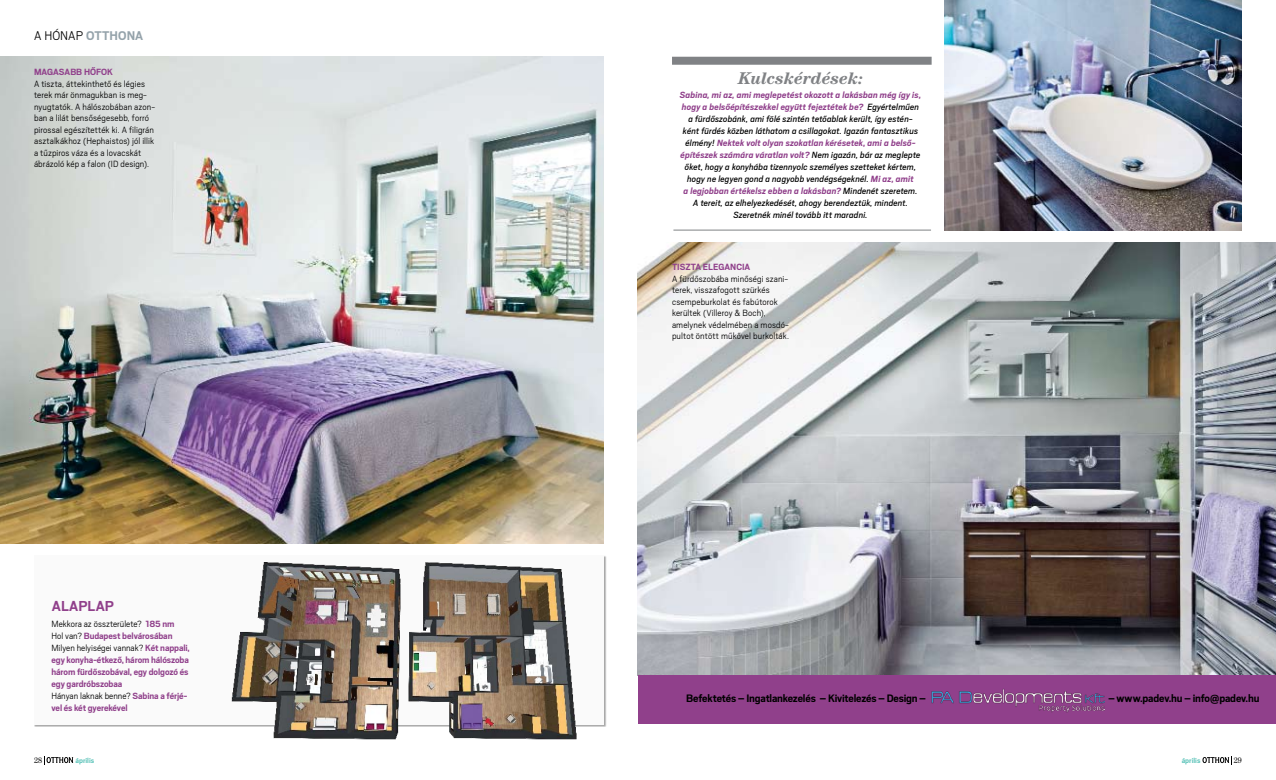
<style>
.page{position:relative;width:1276px;height:780px;background:#fff}
.page>*{position:absolute;margin:0;border:0;box-sizing:border-box;transform-origin:0 0}
.t1{font:italic 17px "Century Bol";letter-spacing:-.005em;color:#808285}
.t2{font:700 16px "Scout M";letter-spacing:.005em;color:#90408b}
.t3{font:700 14px "Scout M";letter-spacing:.005em;color:#95a3ab}
.t4{font:700 12px "Scout M";letter-spacing:-.01em;color:#000}
.t5{font:italic 10px/12px "Scout M";letter-spacing:.01em;color:#000;text-align:center}
.t6{font:10px/11.5px "Scout M Light";letter-spacing:.01em;color:#000}
.t7{font:700 10px/12px "Scout M";letter-spacing:-.005em;color:#90408b;text-align:justify}
.t8{font:700 8px "Scout M";color:#5dc4ba}
.t9{font:8px "Century";color:#000}
.s1{font-family:"Scout M Light";font-weight:400;color:#000}
.s2{font-family:"Scout M";font-weight:700;color:#90408b}
.s3{font-weight:700;color:#90408b}
</style>
<div class="page">
<svg style="left:44px;top:756px;width:29px;height:8px"></svg>
<svg style="left:1202px;top:756px;width:30px;height:8px"></svg>
<div style="left:672px;top:57px;width:259px;height:8px;background:#808285"></div>
<hr style="left:673px;top:229px;width:258px;height:1px;background:#808285">
<div style="left:34px;top:555px;width:570px;height:169px;background:#f8f8f9"></div>
<img style="left:638px;top:243px;width:638px;height:432px">
<img style="left:944px;top:0;width:298px;height:231px">
<img style="left:0;top:57px;width:604px;height:486px">
<img style="left:223px;top:562px;width:381px;height:178px">
<div style="left:638px;top:675px;width:638px;height:48px;background:#90408b"></div>
<img style="left:931px;top:689px;width:174px;height:24px">
<h3 class="t3" style="left:34px;top:29px;width:111px"><span class="s1">a hónap</span> otthona</h3>
<p class="t7" style="left:34px;top:66px;width:81px">Magasabb hőfok</p>
<p class="t6" style="left:34px;top:78px;width:123px">A tiszta, áttekinthető és légies terek már önmagukban is meg&shy;nyugtatók. A hálószobában azon&shy;ban a lilát bensőségesebb, forró pirossal egészítették ki. A filigrán asztalkákhoz (Hephaistos) jól illik a tűzpiros váza és a lovacskát ábrázoló kép a falon (ID design).</p>
<h2 class="t2" style="left:52px;top:598px;width:54px">alapLAP</h2>
<p class="t6" style="left:51px;top:618px;width:124px">Mekkora az összterülete? <span class="s2">185 nm</span></p>
<p class="t7" style="left:51px;top:630px;width:122px"><span class="s1">Hol van?</span> Budapest belvárosában</p>
<p class="t6" style="left:51px;top:642px;width:140px">Milyen helyiségei vannak? <span class="s2">Két nappali,</span></p>
<p class="t7" style="left:51px;top:654px;width:139px">egy konyha-étkező, három hálószoba három fürdőszobával, egy dolgozó és egy gardróbszobaa</p>
<p class="t6" style="left:51px;top:690px;width:137px">Hányan laknak benne? <span class="s2">Sabina a férjé-</span></p>
<p class="t7" style="left:51px;top:702px;width:78px">vel és két gyerekével</p>
<p class="t9" style="left:34px;top:755px;width:9px">28</p>
<p class="t8" style="left:76px;top:756px;width:20px">április</p>
<h1 class="t1" style="left:738px;top:69px;width:127px">Kulcskérdések:</h1>
<p class="t5" style="left:680px;top:89px;width:243px"><span class="s3">Sabina, mi az, ami meglepetést okozott a lakásban még így is, hogy a belsőépítészekkel együtt fejeztétek be?</span> Egyértelműen a fürdőszobánk, ami fölé szintén tetőablak került, így estén&shy;ként fürdés közben láthatom a csillagokat. Igazán fantasztikus élmény! <span class="s3">Nektek volt olyan szokatlan kérésetek, ami a belső&shy;építészek számára váratlan volt?</span> Nem igazán, bár az meglepte őket, hogy a konyhába tizennyolc személyes szetteket kértem, hogy ne legyen gond a nagyobb vendégségeknél. <span class="s3">Mi az, amit<br>a legjobban értékelsz ebben a lakásban?</span> Mindenét szeretem.<br>A tereit, az elhelyezkedését, ahogy berendeztük, mindent.<br>Szeretnék minél tovább itt maradni.</p>
<p class="t7" style="left:672px;top:261px;width:80px">Tiszta elegancia</p>
<p class="t6" style="left:672px;top:273px;width:118px">A fürdőszobába minőségi szani&shy;terek, visszafogott szürkés csempeburkolat és fabútorok kerültek (Villeroy &amp; Boch), amelynek védelmében a mosdó&shy;pultot öntött műkővel burkolták.</p>
<p class="t4" style="left:686px;top:692px;width:241px">Befektetés – Ingatlankezelés – Kivitelezés – Design –</p>
<p class="t4" style="left:1108px;top:692px;width:153px">– www.padev.hu – info@padev.hu</p>
<p class="t8" style="left:1181px;top:756px;width:20px">április</p>
<p class="t9" style="left:1234px;top:755px;width:9px">29</p>
</div>
